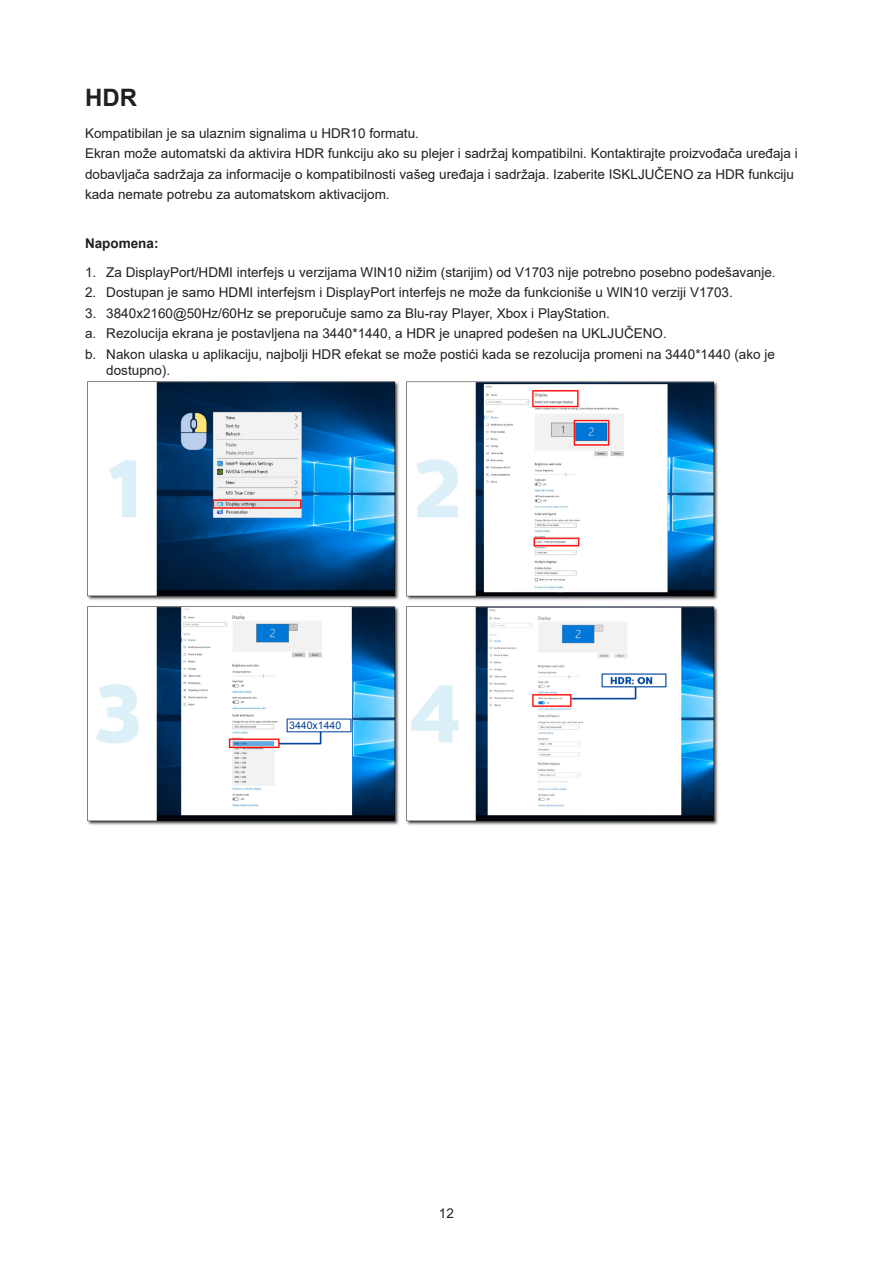
<style>
.page{position:relative;width:893px;height:1263px;background:#fff}
.page>*{position:absolute;margin:0;border:0;box-sizing:border-box;transform-origin:0 0}
.Heading_2{font:700 24px "Arial";color:#231f20}
.正文_text-1{font:13.5px/20.2px "Arial";color:#231f20}
.content_bold{font:700 13.5px "Arial";color:#231f20}
.t1{font:10.5px "Arial";color:#00449a}
</style>
<div class="page">
<img style="left:87px;top:381px;width:312px;height:219px">
<img style="left:406px;top:381px;width:312px;height:219px">
<img style="left:87px;top:606px;width:312px;height:219px">
<img style="left:406px;top:606px;width:312px;height:219px">
<p class="Heading_2" style="left:85px;top:80px;width:53px">HDR</p>
<p class="正文_text-1" style="left:85px;top:123px;width:335px">Kompatibilan je sa ulaznim signalima u HDR10 formatu.</p>
<p class="正文_text-1" style="left:85px;top:143px;width:714px">Ekran može automatski da aktivira HDR funkciju ako su plejer i sadržaj kompatibilni. Kontaktirajte proizvođača uređaja i dobavljača sadržaja za informacije o kompatibilnosti vašeg uređaja i sadržaja. Izaberite ISKLJUČENO za HDR funkciju kada nemate potrebu za automatskom aktivacijom.</p>
<p class="content_bold" style="left:85px;top:234px;width:75px">Napomena:</p>
<p class="正文_text-1" style="left:85px;top:262px;width:692px">1. Za DisplayPort/HDMI interfejs u verzijama WIN10 nižim (starijim) od V1703 nije potrebno posebno podešavanje.</p>
<p class="正文_text-1" style="left:85px;top:282px;width:649px">2. Dostupan je samo HDMI interfejsm i DisplayPort interfejs ne može da funkcioniše u WIN10 verziji V1703.</p>
<p class="正文_text-1" style="left:85px;top:303px;width:526px">3. 3840x2160@50Hz/60Hz se preporučuje samo za Blu-ray Player, Xbox i PlayStation.</p>
<p class="正文_text-1" style="left:85px;top:323px;width:583px">a. Rezolucija ekrana je postavljena na 3440*1440, a HDR je unapred podešen na UKLJUČENO.</p>
<p class="正文_text-1" style="left:106px;top:346px;width:670px;line-height:16.2px;text-indent:-21px">b. Nakon ulaska u aplikaciju, najbolji HDR efekat se može postići kada se rezolucija promeni na 3440*1440 (ako je dostupno).</p>
<p class="t1" style="left:289px;top:719px;width:54px">3440x1440</p>
<p class="正文_text-1" style="left:439px;top:1203px;width:17px">12</p>
</div>
